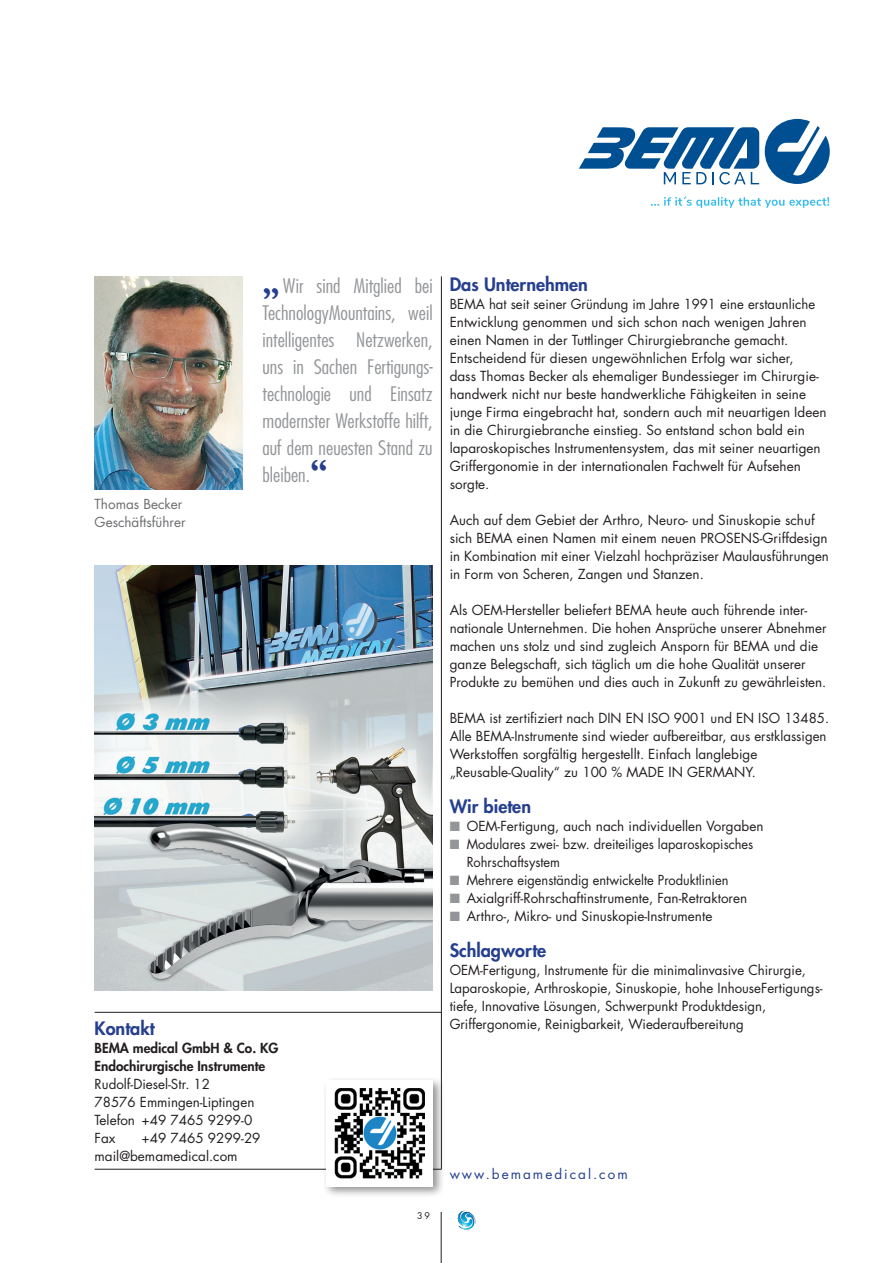
<style>
.page{position:relative;width:893px;height:1263px;background:#fff}
.page>*{position:absolute;margin:0;border:0;box-sizing:border-box;transform-origin:0 0}
.t1{font:300 condensed 19.5px/27px "Futura Std";color:#939598;text-align:justify;scale:1.08 1}
.t2{font:800 18px "Futura Std";color:#253f8e}
.t3{font:13.5px/18px "Futura Std";color:#231f20}
.t4{font:13.5px/18px "Futura Std";color:#231f20;scale:.95 1}
.t5{font:800 13.5px/18px "Futura Std";color:#231f20}
.t6{font:13.5px/18px "Futura Std";color:#6c6d70}
.t7{font:13.5px "Futura Std";letter-spacing:.15em;color:#253f8e}
.t8{font:9px "Futura Std";color:#231f20}
.s1{font-family:"Garamond";font-weight:700;font-stretch:normal;font-size:34.5px;color:#253f8e}
.s2{color:#939598}
</style>
<div class="page">
<hr style="left:441px;top:1212px;width:1px;height:51px;background:#231f20">
<svg style="left:457px;top:1211px;width:19px;height:19px"></svg>
<img style="left:95px;top:276px;width:147px;height:213px">
<hr style="left:441px;top:276px;width:1px;height:893px;background:#231f20">
<hr style="left:95px;top:1012px;width:346px;height:1px;background:#231f20">
<hr style="left:95px;top:1169px;width:346px;height:1px;background:#231f20">
<img style="left:95px;top:566px;width:338px;height:425px">
<svg style="left:765px;top:119px;width:65px;height:65px"></svg>
<svg style="left:579px;top:127px;width:180px;height:57px"></svg>
<svg style="left:651px;top:197px;width:178px;height:11px"></svg>
<div style="left:323px;top:1076px;width:122px;height:123px;background:#231f20;opacity:.5"></div>
<div style="left:327px;top:1080px;width:106px;height:106px;background:#fff"></div>
<img style="left:335px;top:1088px;width:90px;height:90px">
<p class="t6" style="left:95px;top:495px;width:92px">Thomas Becker<br>Geschäftsführer</p>
<h1 class="t1" style="left:263px;top:273px;width:159px"><span class="s1">„</span> Wir sind Mitglied bei TechnologyMountains, weil intelligentes Netzwerken, uns in Sachen Fertigungs&shy;technologie und Einsatz modernster Werkstoffe hilft, auf dem neuesten Stand zu bleiben.<span class="s1">“</span></h1>
<h2 class="t2" style="left:95px;top:1017px;width:62px">Kontakt</h2>
<p class="t5" style="left:95px;top:1039px;width:185px">BEMA medical GmbH &amp; Co. KG<br>Endochirurgische Instrumente</p>
<p class="t3" style="left:95px;top:1076px;width:161px">Rudolf-Diesel-Str. 12<br>78576 Emmingen-Liptingen<br>Telefon +49 7465 9299-0<br>Fax</p>
<p class="t3" style="left:95px;top:1130px;width:168px;text-indent:47px">+49 7465 9299-29 mail@bemamedical.com</p>
<p class="t8" style="left:417px;top:1210px;width:14px">39</p>
<h2 class="t2" style="left:450px;top:273px;width:140px">Das Unternehmen</h2>
<p class="t3" style="left:450px;top:295px;width:378px">BEMA hat seit seiner Gründung im Jahre 1991 eine erstaunliche Entwicklung genommen und sich schon nach wenigen Jahren einen Namen in der Tuttlinger Chirurgiebranche gemacht.<br>Entscheidend für diesen ungewöhnlichen Erfolg war sicher,<br>dass Thomas Becker als ehemaliger Bundessieger im Chirurgie&shy;handwerk nicht nur beste handwerkliche Fähigkeiten in seine junge Firma eingebracht hat, sondern auch mit neuartigen Ideen in die Chirurgiebranche einstieg. So entstand schon bald ein laparoskopisches Instrumentensystem, das mit seiner neuartigen Griffergonomie in der internationalen Fachwelt für Aufsehen sorgte.</p>
<p class="t3" style="left:450px;top:511px;width:381px">Auch auf dem Gebiet der Arthro, Neuro- und Sinuskopie schuf sich BEMA einen Namen mit einem neuen PROSENS-Griffdesign in Kombination mit einer Vielzahl hochpräziser Maulausführungen in Form von Scheren, Zangen und Stanzen.</p>
<p class="t3" style="left:450px;top:601px;width:378px">Als OEM-Hersteller beliefert BEMA heute auch führende inter&shy;nationale Unternehmen. Die hohen Ansprüche unserer Abnehmer machen uns stolz und sind zugleich Ansporn für BEMA und die ganze Belegschaft, sich täglich um die hohe Qualität unserer Produkte zu bemühen und dies auch in Zukunft zu gewährleisten.</p>
<p class="t3" style="left:450px;top:709px;width:381px">BEMA ist zertifiziert nach DIN EN ISO 9001 und EN ISO 13485.<br>Alle BEMA-Instrumente sind wieder aufbereitbar, aus erstklassigen Werkstoffen sorgfältig hergestellt. Einfach langlebige „Reusable-Quality“ zu 100 % MADE IN GERMANY.</p>
<h2 class="t2" style="left:450px;top:795px;width:83px">Wir bieten</h2>
<p class="t3" style="left:450px;top:817px;width:315px"><span class="s2">■</span> OEM-Fertigung, auch nach individuellen Vorgaben</p>
<p class="t4" style="left:467px;top:835px;width:303px;text-indent:-17px"><span class="s2">■</span> Modulares zwei- bzw. dreiteiliges laparoskopisches<br>Rohrschaftsystem</p>
<p class="t4" style="left:450px;top:871px;width:295px"><span class="s2">■</span> Mehrere eigenständig entwickelte Produktlinien</p>
<p class="t3" style="left:450px;top:889px;width:299px"><span class="s2">■</span> Axialgriff-Rohrschaftinstrumente, Fan-Retraktoren</p>
<p class="t3" style="left:450px;top:907px;width:264px"><span class="s2">■</span> Arthro-, Mikro- und Sinuskopie-Instrumente</p>
<h2 class="t2" style="left:450px;top:939px;width:98px">Schlagworte</h2>
<p class="t3" style="left:450px;top:961px;width:374px">OEM-Fertigung, Instrumente für die minimalinvasive Chirurgie, Laparoskopie, Arthroskopie, Sinuskopie, hohe InhouseFertigungs&shy;tiefe, Innovative Lösungen, Schwerpunkt Produktdesign, Griffergonomie, Reinigbarkeit, Wiederaufbereitung</p>
<p class="t7" style="left:450px;top:1165px;width:180px">www.bemamedical.com</p>
</div>
